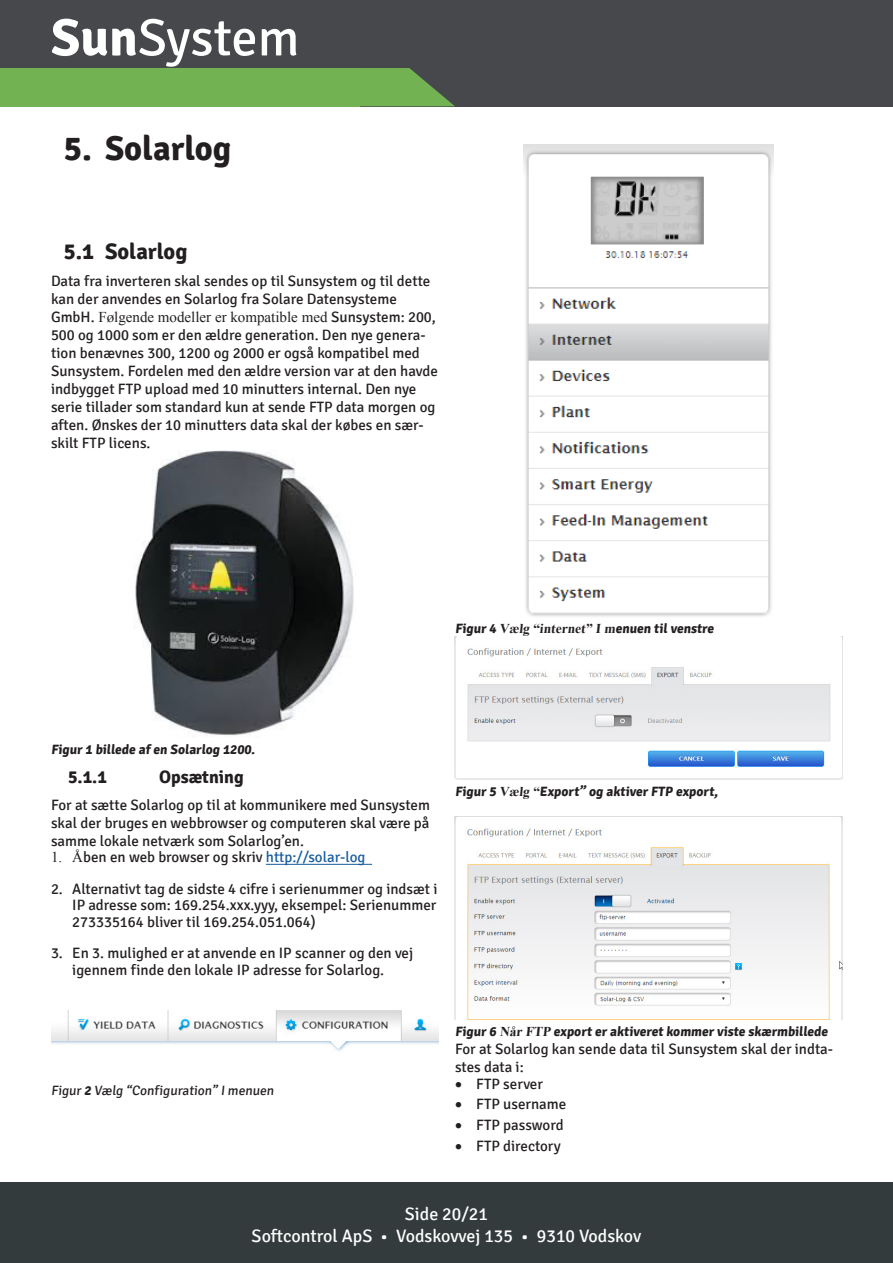
<style>
.page{position:relative;width:893px;height:1263px;background:#fff}
.page>*{position:absolute;margin:0;border:0;box-sizing:border-box;transform-origin:0 0}
.t1{font:52.5px "Signika";color:#fff}
.t2{font:700 34.5px "Signika";color:#231f20}
.t3{font:700 22.5px "Signika";color:#231f20}
.t4{font:18px/21.6px "Signika";color:#fff;text-align:center}
.t5{font:700 18px "Signika";color:#231f20}
.Brødtekst{font:15px/18px "Signika";color:#231f20}
.Figurtekst{font:700 13.5px "Signika";color:#231f20}
.Figurtekst-2{font:13.5px "Signika";color:#231f20}
.s1{font-weight:700}
.s2{font-family:"Times New Roman"}
.s3{color:#175d9e}
</style>
<div class="page">
<div style="left:0;top:1182px;width:893px;height:81px;background:#343b3d"></div>
<div style="left:0;top:0;width:893px;height:106px;background:#46484b"></div>
<svg style="left:359px;top:68px;width:96px;height:38px"></svg>
<div style="left:0;top:68px;width:359px;height:38px;background:#72b253"></div>
<hr style="left:266px;top:864px;width:106px;height:1px;background:#175d9e">
<img style="left:135px;top:451px;width:219px;height:285px">
<img style="left:51px;top:1011px;width:387px;height:40px">
<img style="left:524px;top:145px;width:249px;height:472px">
<img style="left:455px;top:636px;width:387px;height:144px">
<img style="left:455px;top:817px;width:387px;height:203px">
<h1 class="t1" style="left:51px;top:8px;width:250px"><span class="s1">Sun</span>System</h1>
<p class="t2" style="left:64px;top:128px;width:169px">5. Solarlog</p>
<p class="t3" style="left:64px;top:238px;width:125px">5.1 Solarlog</p>
<p class="Brødtekst" style="left:51px;top:272px;width:388px">Data fra inverteren skal sendes op til Sunsystem og til dette kan der anvendes en Solarlog fra Solare Datensysteme GmbH. <span class="s2">Følgende modeller er kompatible med</span> Sunsystem: 200, 500 og 1000 som er den ældre generation. Den nye genera&shy;tion benævnes 300, 1200 og 2000 er også kompatibel med Sunsystem. Fordelen med den ældre version var at den havde indbygget FTP upload med 10 minutters internal. Den nye serie tillader som standard kun at sende FTP data morgen og aften. Ønskes der 10 minutters data skal der købes en sær&shy;skilt FTP licens.</p>
<p class="Figurtekst" style="left:455px;top:621px;width:262px">Figur 4 <span class="s2">Vælg “internet” I m</span>enuen til venstre</p>
<p class="Figurtekst" style="left:51px;top:741px;width:207px">Figur 1 billede af en Solarlog 1200.</p>
<p class="t5" style="left:68px;top:766px;width:40px">5.1.1</p>
<p class="t5" style="left:159px;top:766px;width:86px">Opsætning</p>
<p class="Brødtekst" style="left:51px;top:796px;width:381px;text-align:justify">For at sætte Solarlog op til at kommunikere med Sunsystem skal der bruges en webbrowser og computeren skal være på samme lokale netværk som Solarlog’en.</p>
<p class="Brødtekst" style="left:51px;top:849px;width:316px"><span class="s2">1. Å</span>ben en web browser og skriv <span class="s3">http://solar-log</span></p>
<p class="Brødtekst" style="left:72px;top:881px;width:367px;line-height:16.5px;text-align:justify;text-indent:-21px">2. Alternativt tag de sidste 4 cifre i serienummer og indsæt i IP adresse som: 169.254.xxx.yyy, eksempel: Serienummer 273335164 bliver til 169.254.051.064)</p>
<p class="Brødtekst" style="left:51px;top:945px;width:364px;line-height:16.5px;text-align:center">3. En 3. mulighed er at anvende en IP scanner og den vej igennem finde den lokale IP adresse for Solarlog.</p>
<p class="Figurtekst" style="left:455px;top:783px;width:266px">Figur 5 <span class="s2">Vælg “</span>Export” og aktiver FTP export,</p>
<p class="Figurtekst-2" style="left:51px;top:1083px;width:226px">Figur <span class="s1">2</span> Vælg “Configuration” I menuen</p>
<p class="Figurtekst" style="left:455px;top:1023px;width:376px">Figur 6 <span class="s2">Når FTP</span> export er aktiveret kommer viste skærmbillede</p>
<p class="Brødtekst" style="left:455px;top:1040px;width:380px">For at Solarlog kan sende data til Sunsystem skal der indta&shy;stes data i:</p>
<p class="Brødtekst" style="left:455px;top:1075px;width:89px">• FTP server</p>
<p class="Brødtekst" style="left:455px;top:1095px;width:113px">• FTP username</p>
<p class="Brødtekst" style="left:455px;top:1116px;width:110px">• FTP password</p>
<p class="Brødtekst" style="left:455px;top:1137px;width:107px">• FTP directory</p>
<p class="t4" style="left:252px;top:1204px;width:391px">Side 20/21<br>Softcontrol ApS • Vodskovvej 135 • 9310 Vodskov</p>
</div>
